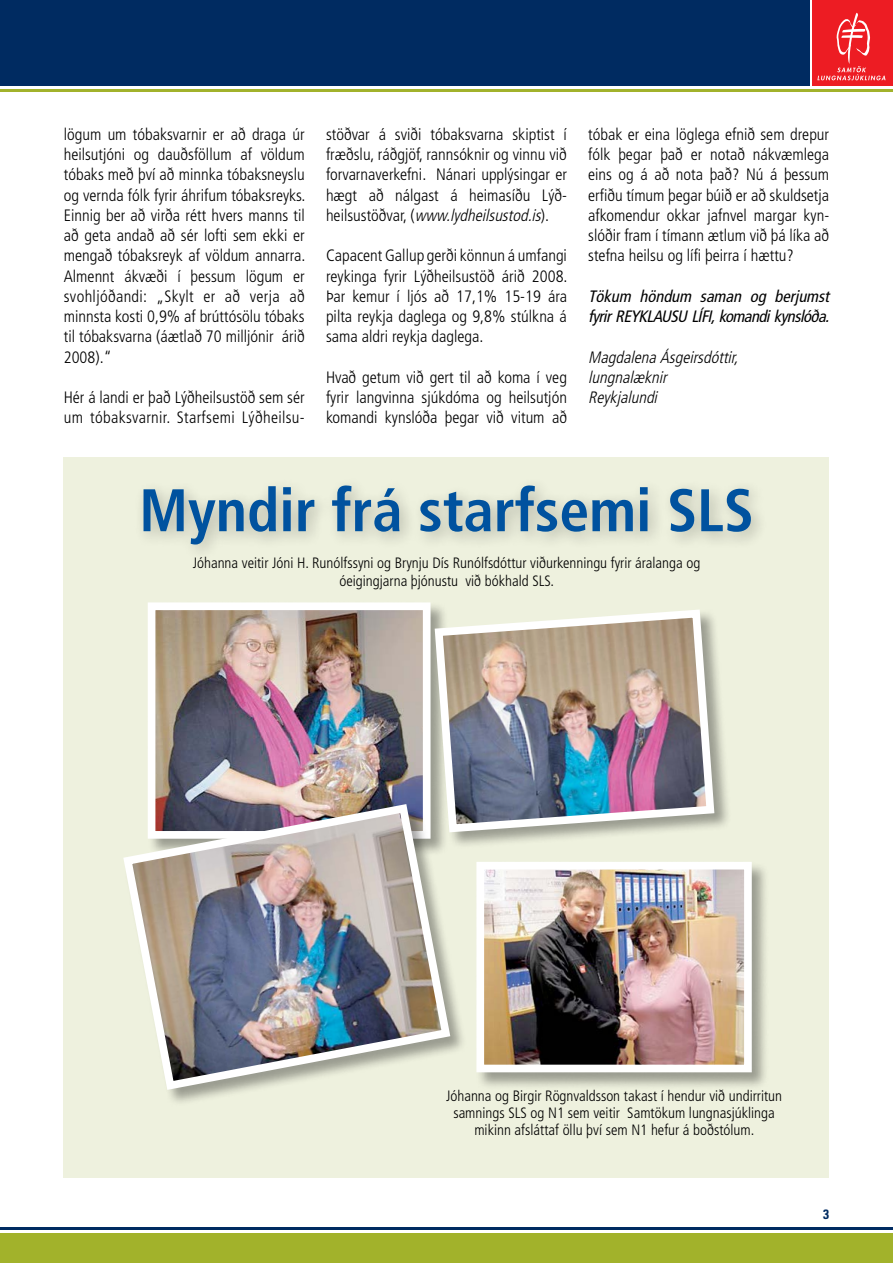
<style>
.page{position:relative;width:893px;height:1263px;background:#fff}
.page>*{position:absolute;margin:0;border:0;box-sizing:border-box;transform-origin:0 0}
.t1{font:700 condensed 60px "Frutiger";color:#00529f}
.t2{font:300 condensed 16.5px/20.2px "Frutiger";color:#000;text-align:justify}
.t3{font:300 condensed 16.5px/20.2px "Frutiger";letter-spacing:.02em;color:#000}
.t4{font:italic condensed 16.5px/20.2px "Frutiger";color:#000}
.t5{font:italic 300 condensed 16.5px/20.2px "Frutiger";color:#000}
.t6{font:300 condensed 15px/17.2px "Frutiger";color:#000;text-align:center}
.t7{font:700 condensed 13.5px "Univers";color:#002b61}
.s1{font-style:italic}
</style>
<div class="page">
<div style="left:0;top:1233px;width:893px;height:30px;background:#a2b22b"></div>
<hr style="left:0;top:1227px;width:893px;height:3px;background:#002b61">
<div style="left:0;top:0;width:809px;height:86px;background:#002b61"></div>
<div style="left:812px;top:0;width:81px;height:86px;background:#ed1c23"></div>
<svg style="left:817px;top:12px;width:68px;height:68px"></svg>
<hr style="left:0;top:89px;width:893px;height:2px;background:#a2b22b">
<div style="left:64px;top:458px;width:765px;height:720px;background:#eef1de"></div>
<div style="left:133px;top:476px;width:636px;height:87px;background:#000;opacity:.25"></div>
<img style="left:157px;top:611px;width:265px;height:188px">
<div style="left:148px;top:602px;width:283px;height:237px;border:8px solid #fff"></div>
<div style="left:123px;top:803px;width:345px;height:304px;background:#000;opacity:.35"></div>
<img style="left:123px;top:799px;width:332px;height:295px">
<div style="left:476px;top:861px;width:294px;height:229px;background:#000;opacity:.35"></div>
<img style="left:485px;top:871px;width:258px;height:192px">
<div style="left:476px;top:862px;width:276px;height:210px;border:8px solid #fff"></div>
<div style="left:434px;top:609px;width:298px;height:241px;background:#000;opacity:.35"></div>
<img style="left:431px;top:606px;width:287px;height:230px">
<p class="t2" style="left:64px;top:124px;width:243px">lögum um tóbaksvarnir er að draga úr heilsutjóni og dauðsföllum af völdum tóbaks með því að minnka tóbaksneyslu og vernda fólk fyrir áhrifum tóbaksreyks.<br>Einnig ber að virða rétt hvers manns til að geta andað að sér lofti sem ekki er mengað tóbaksreyk af völdum annarra.<br>Almennt ákvæði í þessum lögum er svohljóðandi: „Skylt er að verja að minnsta kosti 0,9% af brúttósölu tóbaks til tóbaksvarna (áætlað 70 milljónir árið 2008).“</p>
<p class="t3" style="left:64px;top:388px;width:242px">Hér á landi er það Lýðheilsustöð sem sér um tóbaksvarnir. Starfsemi Lýðheilsu-</p>
<p class="t2" style="left:326px;top:124px;width:242px">stöðvar á sviði tóbaksvarna skiptist í fræðslu, ráðgjöf, rannsóknir og vinnu við forvarnaverkefni. Nánari upplýsingar er hægt að nálgast á heimasíðu Lýð&shy;h e i l s u s t ö ð v a r, ( <span class="s1">www.lydheilsustod.is</span>) .</p>
<p class="t2" style="left:326px;top:246px;width:243px">Capacent Gallup gerði könnun á umfangi reykinga fyrir Lýðheilsustöð árið 2008.<br>Þar kemur í ljós að 17,1% 15-19 ára pilta reykja daglega og 9,8% stúlkna á sama aldri reykja daglega.</p>
<p class="t2" style="left:326px;top:367px;width:242px">Hvað getum við gert til að koma í veg fyrir langvinna sjúkdóma og heilsutjón komandi kynslóða þegar við vitum að</p>
<p class="t2" style="left:588px;top:124px;width:242px">tóbak er eina löglega efnið sem drepur fólk þegar það er notað nákvæmlega eins og á að nota það? Nú á þessum erfiðu tímum þegar búið er að skuldsetja afkomendur okkar jafnvel margar kyn&shy;slóðir fram í tímann ætlum við þá líka að stefna heilsu og lífi þeirra í hættu?</p>
<p class="t4" style="left:588px;top:286px;width:247px">Tökum höndum saman og berjumst fyrirREYKLAUSU LÍFI,komandikynslóða.</p>
<p class="t5" style="left:588px;top:347px;width:155px">MagdalenaÁsgeirsdóttir, lungnalæknir<br>Reykjalundi</p>
<h1 class="t1" style="left:139px;top:475px;width:616px">Myndir frá starfsemi SLS</h1>
<p class="t6" style="left:193px;top:555px;width:509px">Jóhanna veitir Jóni H. Runólfssyni og Brynju Dís Runólfsdóttur viðurkenningu fyrir áralanga og óeigingjarna þjónustu við bókhald SLS.</p>
<p class="t6" style="left:446px;top:1087px;width:338px">Jóhanna og Birgir Rögnvaldsson takast í hendur við undirritun samnings SLS og N1 sem veitir Samtökum lungnasjúklinga mikinn afsláttaf öllu því sem N1 hefur á boðstólum.</p>
<p class="t7" style="left:823px;top:1206px;width:7px">3</p>
</div>
